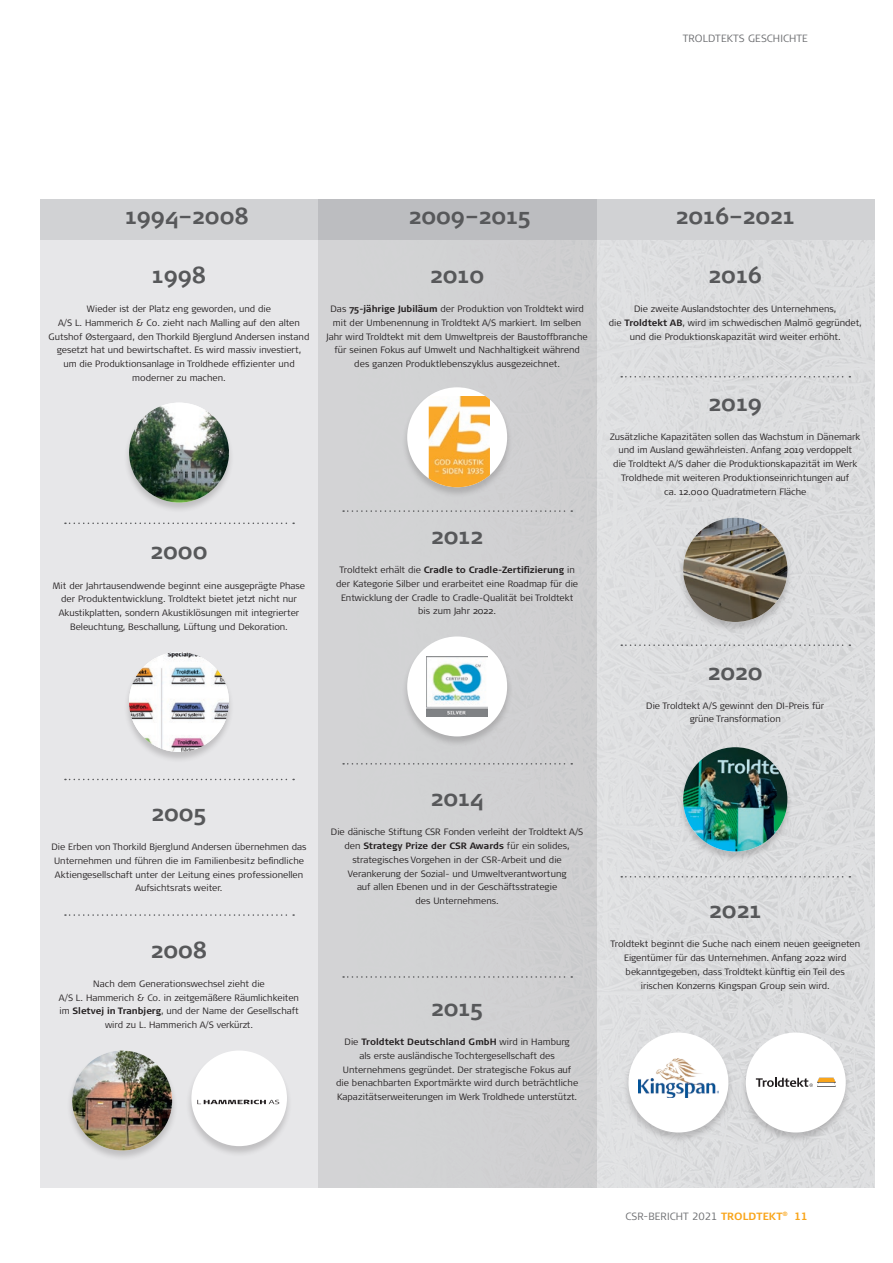
<style>
.page{position:relative;width:893px;height:1263px;background:#fff}
.page>*{position:absolute;margin:0;border:0;box-sizing:border-box;transform-origin:0 0}
.t1{font:700 22.95px "Signa Pro";color:#57585a}
.t2{font:300 10.5px "Signa Pro";letter-spacing:.01em;color:#6c6d70}
.t3{font:300 9.15px/13.8px "Signa Pro";color:#231f20;text-align:center}
.s1{font-weight:700}
.s2{font-weight:700;color:#f9a51b}
</style>
<div class="page">
<img style="left:40px;top:240px;width:834px;height:947px">
<div style="left:318px;top:240px;width:278px;height:947px;background:#d1d2d3"></div>
<div style="left:123px;top:651px;width:112px;height:112px;background:#231f20;opacity:.2"></div>
<img style="left:129px;top:652px;width:100px;height:100px;border-radius:50px">
<div style="left:185px;top:1050px;width:108px;height:107px;background:#231f20;opacity:.2"></div>
<div style="left:191px;top:1050px;width:96px;height:96px;background:#fff;border-radius:50%"></div>
<svg style="left:197px;top:1100px;width:82px;height:4px"></svg>
<div style="left:401px;top:636px;width:112px;height:111px;background:#231f20;opacity:.2"></div>
<div style="left:407px;top:636px;width:100px;height:100px;background:#fff;border-radius:50%"></div>
<img style="left:426px;top:656px;width:62px;height:60px">
<div style="left:740px;top:1032px;width:111px;height:111px;background:#231f20;opacity:.2"></div>
<div style="left:746px;top:1032px;width:100px;height:100px;background:#fff;border-radius:50%"></div>
<svg style="left:756px;top:1078px;width:80px;height:9px"></svg>
<div style="left:66px;top:1050px;width:112px;height:111px;background:#231f20;opacity:.2"></div>
<img style="left:72px;top:1050px;width:100px;height:100px;border-radius:50px">
<div style="left:123px;top:402px;width:112px;height:111px;background:#231f20;opacity:.2"></div>
<img style="left:129px;top:403px;width:100px;height:100px;border-radius:50px">
<div style="left:401px;top:387px;width:112px;height:111px;background:#231f20;opacity:.2"></div>
<div style="left:407px;top:387px;width:100px;height:100px;background:#fff;border-radius:50%"></div>
<img style="left:429px;top:396px;width:61px;height:91px">
<div style="left:40px;top:200px;width:278px;height:40px;background:#d1d2d4"></div>
<div style="left:596px;top:200px;width:278px;height:40px;background:#d1d2d4"></div>
<div style="left:318px;top:200px;width:278px;height:40px;background:#bcbdc0"></div>
<svg style="left:65px;top:522px;width:229px;height:2px"></svg>
<svg style="left:343px;top:510px;width:229px;height:2px"></svg>
<svg style="left:65px;top:914px;width:229px;height:2px"></svg>
<svg style="left:621px;top:376px;width:229px;height:1px"></svg>
<svg style="left:621px;top:644px;width:229px;height:2px"></svg>
<svg style="left:621px;top:876px;width:229px;height:1px"></svg>
<svg style="left:65px;top:779px;width:229px;height:1px"></svg>
<svg style="left:343px;top:763px;width:229px;height:1px"></svg>
<svg style="left:343px;top:976px;width:229px;height:2px"></svg>
<div style="left:677px;top:517px;width:116px;height:116px;background:#231f20;opacity:.2"></div>
<img style="left:683px;top:518px;width:104px;height:104px;border-radius:52px">
<div style="left:677px;top:746px;width:116px;height:116px;background:#231f20;opacity:.2"></div>
<img style="left:683px;top:747px;width:104px;height:104px;border-radius:52px">
<div style="left:623px;top:1032px;width:111px;height:111px;background:#231f20;opacity:.2"></div>
<div style="left:628px;top:1032px;width:100px;height:100px;background:#fff;border-radius:50%"></div>
<img style="left:638px;top:1059px;width:80px;height:38px">
<p class="t2" style="left:683px;top:31px;width:127px">TROLDTEKTS GESCHICHTE</p>
<h1 class="t1" style="left:125px;top:200px;width:125px">1994–2008</h1>
<h1 class="t1" style="left:409px;top:200px;width:124px">2009–2015</h1>
<h1 class="t1" style="left:676px;top:200px;width:121px">2016–2021</h1>
<h1 class="t1" style="left:152px;top:259px;width:56px">1998</h1>
<p class="t3" style="left:49px;top:301px;width:262px">Wieder ist der Platz eng geworden, und die<br>A/S L. Hammerich &amp; Co. zieht nach Malling auf den alten Gutshof Østergaard, den Thorkild Bjerglund Andersen instand gesetzt hat und bewirtschaftet. Es wird massiv investiert,<br>um die Produktionsanlage in Troldhede effizienter und moderner zu machen.</p>
<h1 class="t1" style="left:430px;top:259px;width:56px">2010</h1>
<p class="t3" style="left:327px;top:301px;width:263px">Das <span class="s1">75-jährige Jubiläum</span> der Produktion von Troldtekt wird mit der Umbenennung in Troldtekt A/S markiert. Im selben Jahr wird Troldtekt mit dem Umweltpreis der Baustoffbranche für seinen Fokus auf Umwelt und Nachhaltigkeit während des ganzen Produktlebenszyklus ausgezeichnet.</p>
<h1 class="t1" style="left:151px;top:536px;width:59px">2000</h1>
<p class="t3" style="left:53px;top:578px;width:254px">Mit der Jahrtausendwende beginnt eine ausgeprägte Phase der Produktentwicklung. Troldtekt bietet jetzt nicht nur Akustikplatten, sondern Akustiklösungen mit integrierter Beleuchtung, Beschallung, Lüftung und Dekoration.</p>
<h1 class="t1" style="left:431px;top:520px;width:54px">2012</h1>
<p class="t3" style="left:336px;top:562px;width:243px">Troldtekt erhält die <span class="s1">Cradle to Cradle-Zertifizierung</span> in der Kategorie Silber und erarbeitet eine Roadmap für die Entwicklung der Cradle to Cradle-Qualität bei Troldtekt bis zum Jahr 2022.</p>
<h1 class="t1" style="left:709px;top:259px;width:55px">2016</h1>
<p class="t3" style="left:609px;top:301px;width:255px">Die zweite Auslandstochter des Unternehmens,<br>die <span class="s1">Troldtekt AB</span>, wird im schwedischen Malmö gegründet, und die Produktionskapazität wird weiter erhöht.</p>
<h1 class="t1" style="left:709px;top:387px;width:55px">2019</h1>
<p class="t3" style="left:610px;top:429px;width:252px">Zusätzliche Kapazitäten sollen das Wachstum in Dänemark und im Ausland gewährleisten. Anfang 2019 verdoppelt<br>die Troldtekt A/S daher die Produktionskapazität im Werk Troldhede mit weiteren Produktionseinrichtungen auf<br>ca. 12.000 Quadratmetern Fläche</p>
<h1 class="t1" style="left:708px;top:656px;width:56px">2020</h1>
<p class="t3" style="left:646px;top:698px;width:180px">Die Troldtekt A/S gewinnt den DI-Preis für grüne Transformation</p>
<h1 class="t1" style="left:152px;top:797px;width:57px">2005</h1>
<p class="t3" style="left:51px;top:839px;width:257px">Die Erben von Thorkild Bjerglund Andersen übernehmen das Unternehmen und führen die im Familienbesitz befindliche Aktiengesellschaft unter der Leitung eines professionellen Aufsichtsrats weiter.</p>
<h1 class="t1" style="left:151px;top:934px;width:58px">2008</h1>
<p class="t3" style="left:59px;top:976px;width:242px">Nach dem Generationswechsel zieht die<br>A/S L. Hammerich &amp; Co. in zeitgemäßere Räumlichkeiten im <span class="s1">Sletvej in Tranbjerg</span>, und der Name der Gesellschaft wird zu L. Hammerich A/S verkürzt.</p>
<h1 class="t1" style="left:431px;top:782px;width:54px">2014</h1>
<p class="t3" style="left:331px;top:825px;width:254px">Die dänische Stiftung CSR Fonden verleiht der Troldtekt A/S den <span class="s1">Strategy Prize der CSR Awards</span> für ein solides, strategisches Vorgehen in der CSR-Arbeit und die Verankerung der Sozial- und Umweltverantwortung<br>auf allen Ebenen und in der Geschäftsstrategie<br>des Unternehmens.</p>
<h1 class="t1" style="left:431px;top:992px;width:54px">2015</h1>
<p class="t3" style="left:336px;top:1034px;width:244px">Die <span class="s1">Troldtekt Deutschland GmbH</span> wird in Hamburg<br>als erste ausländische Tochtergesellschaft des Unternehmens gegründet. Der strategische Fokus auf die benachbarten Exportmärkte wird durch beträchtliche Kapazitätserweiterungen im Werk Troldhede unterstützt.</p>
<h1 class="t1" style="left:709px;top:894px;width:54px">2021</h1>
<p class="t3" style="left:610px;top:937px;width:251px">Troldtekt beginnt die Suche nach einem neuen geeigneten Eigentümer für das Unternehmen. Anfang 2022 wird bekanntgegeben, dass Troldtekt künftig ein Teil des irischen Konzerns Kingspan Group sein wird.</p>
<p class="t2" style="left:625px;top:1208px;width:184px">CSR-BERICHT 2021 <span class="s2">TROLDTEKT</span><sup>®</sup> <span class="s2">11</span></p>
</div>
